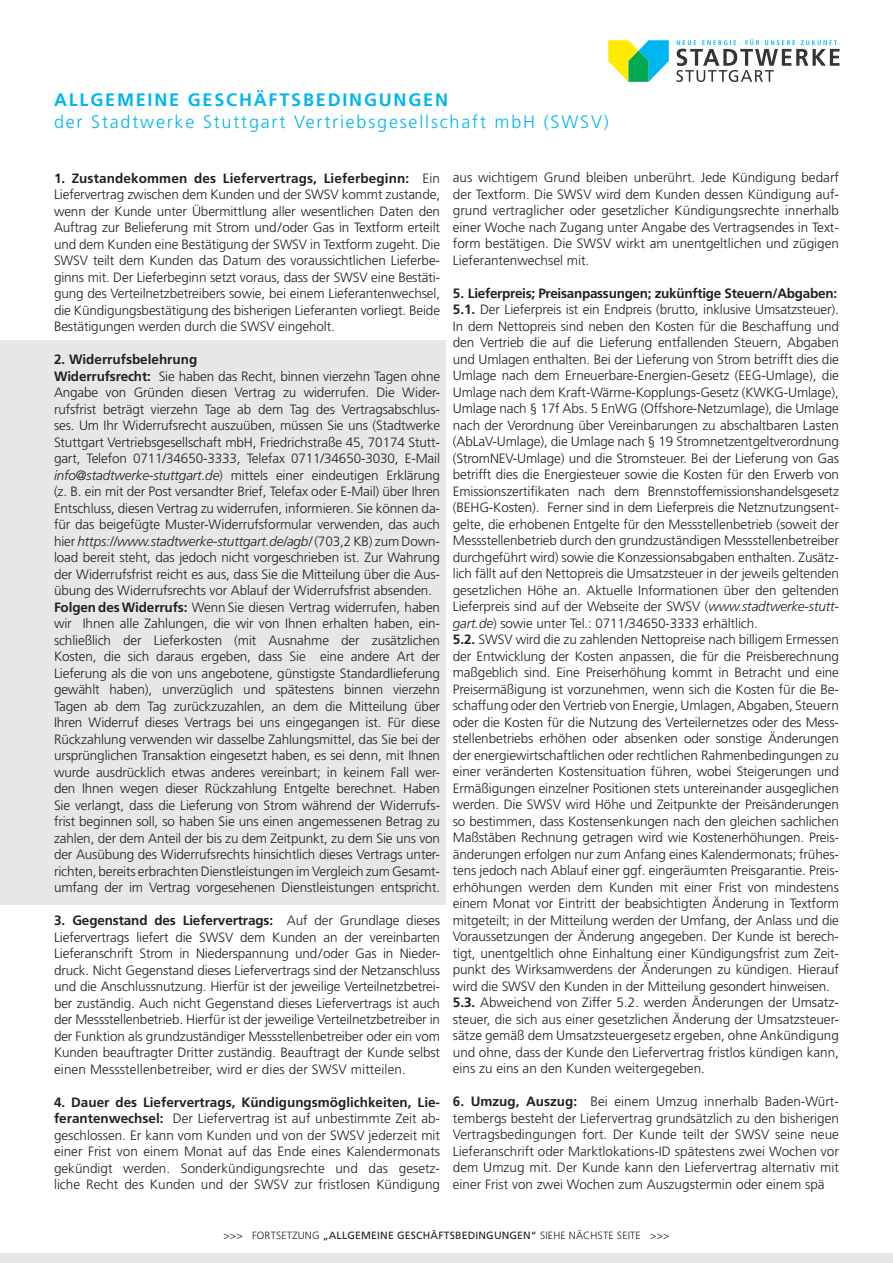
<style>
.page{position:relative;width:893px;height:1263px;background:#fff}
.page>*{position:absolute;margin:0;border:0;box-sizing:border-box;transform-origin:0 0}
.t1{font:300 18px "Frutiger LT Std";letter-spacing:.1em;color:#00b6f0}
.t2{font:700 18px "Frutiger LT Std";letter-spacing:.1em;color:#00b6f0}
.t3{font:300 13.5px/16.5px "Frutiger LT Std";letter-spacing:-.01em;color:#231f20;text-align:justify}
.t4{font:300 10.5px "Frutiger LT Std";letter-spacing:.015em;color:#231f20}
.s1{font-weight:700}
.s2{font-style:italic}
.s3{font-weight:400}
</style>
<div class="page">
<div style="left:0;top:340px;width:445px;height:565px;background:#e6e7e9"></div>
<svg style="left:608px;top:40px;width:61px;height:42px"></svg>
<svg style="left:676px;top:39px;width:163px;height:43px"></svg>
<div style="left:0;top:1253px;width:893px;height:10px;background:#e6e7e9"></div>
<h1 class="t2" style="left:54px;top:89px;width:396px">ALLGEMEINE GESCHÄFTSBEDINGUNGEN</h1>
<h1 class="t1" style="left:54px;top:111px;width:556px">der Stadtwerke Stuttgart Vertriebsgesellschaft mbH (SWSV)</h1>
<p class="t3" style="left:453px;top:170px;width:388px">aus wichtigem Grund bleiben unberührt. Jede Kündigung bedarf der Textform. Die SWSV wird dem Kunden dessen Kündigung auf&shy;grund vertraglicher oder gesetzlicher Kündigungsrechte innerhalb einer Woche nach Zugang unter Angabe des Vertragsendes in Text&shy;form bestätigen. Die SWSV wirkt am unentgeltlichen und zügigen Lieferantenwechsel mit.</p>
<p class="t3" style="left:453px;top:285px;width:388px;text-align:left"><span class="s1">5. Lieferpreis; Preisanpassungen; zukünftige Steuern/Abgaben:<br>5.1.</span> Der Lieferpreis ist ein Endpreis (brutto, inklusive Umsatzsteuer).<br>In dem Nettopreis sind neben den Kosten für die Beschaffung und den Vertrieb die auf die Lieferung entfallenden Steuern, Abgaben und Umlagen enthalten. Bei der Lieferung von Strom betrifft dies die Umlage nach dem Erneuerbare-Energien-Gesetz (EEG-Umlage), die Umlage nach dem Kraft-Wärme-Kopplungs-Gesetz (KWKG-Umlage), Umlage nach § 17f Abs. 5 EnWG (Offshore-Netzumlage), die Umlage nach der Verordnung über Vereinbarungen zu abschaltbaren Lasten (AbLaV-Umlage), die Umlage nach § 19 Stromnetzentgeltverordnung (StromNEV-Umlage) und die Stromsteuer. Bei der Lieferung von Gas betrifft dies die Energiesteuer sowie die Kosten für den Erwerb von Emissionszertifikaten nach dem Brennstoffemissionshandelsgesetz (BEHG-Kosten). Ferner sind in dem Lieferpreis die Netznutzungsent&shy;gelte, die erhobenen Entgelte für den Messstellenbetrieb (soweit der Messstellenbetrieb durch den grundzuständigen Messstellenbetreiber durchgeführt wird) sowie die Konzessionsabgaben enthalten. Zusätz&shy;lich fällt auf den Nettopreis die Umsatzsteuer in der jeweils geltenden gesetzlichen Höhe an. Aktuelle Informationen über den geltenden Lieferpreis sind auf der Webseite der SWSV (<span class="s2">www.stadtwerke-stutt&shy;gart.de</span>) sowie unter Tel.: 0711/34650-3333 erhältlich.<br><span class="s1">5.2.</span> SWSV wird die zu zahlenden Nettopreise nach billigem Ermessen der Entwicklung der Kosten anpassen, die für die Preisberechnung maßgeblich sind. Eine Preiserhöhung kommt in Betracht und eine Preisermäßigung ist vorzunehmen, wenn sich die Kosten für die Be&shy;schaffung oder den Vertrieb von Energie, Umlagen, Abgaben, Steuern oder die Kosten für die Nutzung des Verteilernetzes oder des Mess&shy;stellenbetriebs erhöhen oder absenken oder sonstige Änderungen der energiewirtschaftlichen oder rechtlichen Rahmenbedingungen zu einer veränderten Kostensituation führen, wobei Steigerungen und Ermäßigungen einzelner Positionen stets untereinander ausgeglichen werden. Die SWSV wird Höhe und Zeitpunkte der Preisänderungen so bestimmen, dass Kostensenkungen nach den gleichen sachlichen Maßstäben Rechnung getragen wird wie Kostenerhöhungen. Preis&shy;änderungen erfolgen nur zum Anfang eines Kalendermonats; frühes&shy;tens jedoch nach Ablauf einer ggf. eingeräumten Preisgarantie. Preis&shy;erhöhungen werden dem Kunden mit einer Frist von mindestens einem Monat vor Eintritt der beabsichtigten Änderung in Textform mitgeteilt; in der Mitteilung werden der Umfang, der Anlass und die Voraussetzungen der Änderung angegeben. Der Kunde ist berech&shy;tigt, unentgeltlich ohne Einhaltung einer Kündigungsfrist zum Zeit&shy;punkt des Wirksamwerdens der Änderungen zu kündigen. Hierauf wird die SWSV den Kunden in der Mitteilung gesondert hinweisen.<br><span class="s1">5.3.</span> Abweichend von Ziffer 5.2. werden Änderungen der Umsatz&shy;steuer, die sich aus einer gesetzlichen Änderung der Umsatzsteuer&shy;sätze gemäß dem Umsatzsteuergesetz ergeben, ohne Ankündigung und ohne, dass der Kunde den Liefervertrag fristlos kündigen kann, eins zu eins an den Kunden weitergegeben.</p>
<p class="t3" style="left:453px;top:1093px;width:388px"><span class="s1">6. Umzug, Auszug:</span> Bei einem Umzug innerhalb Baden-Würt&shy;tembergs besteht der Liefervertrag grundsätzlich zu den bisherigen Vertragsbedingungen fort. Der Kunde teilt der SWSV seine neue Lieferanschrift oder Marktlokations-ID spätestens zwei Wochen vor dem Umzug mit. Der Kunde kann den Liefervertrag alternativ mit einer Frist von zwei Wochen zum Auszugstermin oder einem spä</p>
<p class="t4" style="left:223px;top:1230px;width:447px">&gt;&gt;&gt; FORTSETZUNG <span class="s3">„ALLGEMEINE GESCHÄFTSBEDINGUNGEN“</span> SIEHE NÄCHSTE SEITE &gt;&gt;&gt;</p>
<p class="t3" style="left:54px;top:170px;width:388px"><span class="s1">1. Zustandekommen des Liefervertrags, Lieferbeginn:</span> Ein Liefervertrag zwischen dem Kunden und der SWSV kommt zustande, wenn der Kunde unter Übermittlung aller wesentlichen Daten den Auftrag zur Belieferung mit Strom und/oder Gas in Textform erteilt und dem Kunden eine Bestätigung der SWSV in Textform zugeht. Die SWSV teilt dem Kunden das Datum des voraussichtlichen Lieferbe&shy;ginns mit. Der Lieferbeginn setzt voraus, dass der SWSV eine Bestäti&shy;gung des Verteilnetzbetreibers sowie, bei einem Lieferantenwechsel, die Kündigungsbestätigung des bisherigen Lieferanten vorliegt. Beide Bestätigungen werden durch die SWSV eingeholt.</p>
<p class="t3" style="left:54px;top:351px;width:388px;text-align:left"><span class="s1">2. Widerrufsbelehrung<br>Widerrufsrecht:</span> Sie haben das Recht, binnen vierzehn Tagen ohne Angabe von Gründen diesen Vertrag zu widerrufen. Die Wider&shy;rufsfrist beträgt vierzehn Tage ab dem Tag des Vertragsabschlus&shy;ses. Um Ihr Widerrufsrecht auszuüben, müssen Sie uns (Stadtwerke Stuttgart Vertriebsgesellschaft mbH, Friedrichstraße 45, 70174 Stutt&shy;gart, Telefon 0711/34650-3333, Telefax 0711/34650-3030, E-Mail <span class="s2">info@stadtwerke-stuttgart.de</span>) mittels einer eindeutigen Erklärung (z. B. ein mit der Post versandter Brief, Telefax oder E-Mail) über Ihren Entschluss, diesen Vertrag zu widerrufen, informieren. Sie können da&shy;für das beigefügte Muster-Widerrufsformular verwenden, das auch hier <span class="s2">https://www.stadtwerke-stuttgart.de/agb/</span> (703,2 KB) zum Down&shy;load bereit steht, das jedoch nicht vorgeschrieben ist. Zur Wahrung der Widerrufsfrist reicht es aus, dass Sie die Mitteilung über die Aus&shy;übung des Widerrufsrechts vor Ablauf der Widerrufsfrist absenden.<br><span class="s1">Folgen des Widerrufs:</span> Wenn Sie diesen Vertrag widerrufen, haben wir Ihnen alle Zahlungen, die wir von Ihnen erhalten haben, ein&shy;schließlich der Lieferkosten (mit Ausnahme der zusätzlichen Kosten, die sich daraus ergeben, dass Sie eine andere Art der Lieferung als die von uns angebotene, günstigste Standardlieferung gewählt haben), unverzüglich und spätestens binnen vierzehn Tagen ab dem Tag zurückzuzahlen, an dem die Mitteilung über Ihren Widerruf dieses Vertrags bei uns eingegangen ist. Für diese Rückzahlung verwenden wir dasselbe Zahlungsmittel, das Sie bei der ursprünglichen Transaktion eingesetzt haben, es sei denn, mit Ihnen wurde ausdrücklich etwas anderes vereinbart; in keinem Fall wer&shy;den Ihnen wegen dieser Rückzahlung Entgelte berechnet. Haben Sie verlangt, dass die Lieferung von Strom während der Widerrufs&shy;frist beginnen soll, so haben Sie uns einen angemessenen Betrag zu zahlen, der dem Anteil der bis zu dem Zeitpunkt, zu dem Sie uns von der Ausübung des Widerrufsrechts hinsichtlich dieses Vertrags unter&shy;richten, bereits erbrachten Dienstleistungen im Vergleich zum Gesamt&shy;umfang der im Vertrag vorgesehenen Dienstleistungen entspricht.</p>
<p class="t3" style="left:54px;top:912px;width:388px"><span class="s1">3. Gegenstand des Liefervertrags:</span> Auf der Grundlage dieses Liefervertrags liefert die SWSV dem Kunden an der vereinbarten Lieferanschrift Strom in Niederspannung und/oder Gas in Nieder&shy;druck. Nicht Gegenstand dieses Liefervertrags sind der Netzanschluss und die Anschlussnutzung. Hierfür ist der jeweilige Verteilnetzbetrei&shy;ber zuständig. Auch nicht Gegenstand dieses Liefervertrags ist auch der Messstellenbetrieb. Hierfür ist der jeweilige Verteilnetzbetreiber in der Funktion als grundzuständiger Messstellenbetreiber oder ein vom Kunden beauftragter Dritter zuständig. Beauftragt der Kunde selbst einen Messstellenbetreiber, wird er dies der SWSV mitteilen.</p>
<p class="t3" style="left:54px;top:1094px;width:388px"><span class="s1">4. Dauer des Liefervertrags, Kündigungsmöglichkeiten, Lie&shy;ferantenwechsel:</span> Der Liefervertrag ist auf unbestimmte Zeit ab&shy;geschlossen. Er kann vom Kunden und von der SWSV jederzeit mit einer Frist von einem Monat auf das Ende eines Kalendermonats gekündigt werden. Sonderkündigungsrechte und das gesetz&shy;liche Recht des Kunden und der SWSV zur fristlosen Kündigung</p>
</div>
